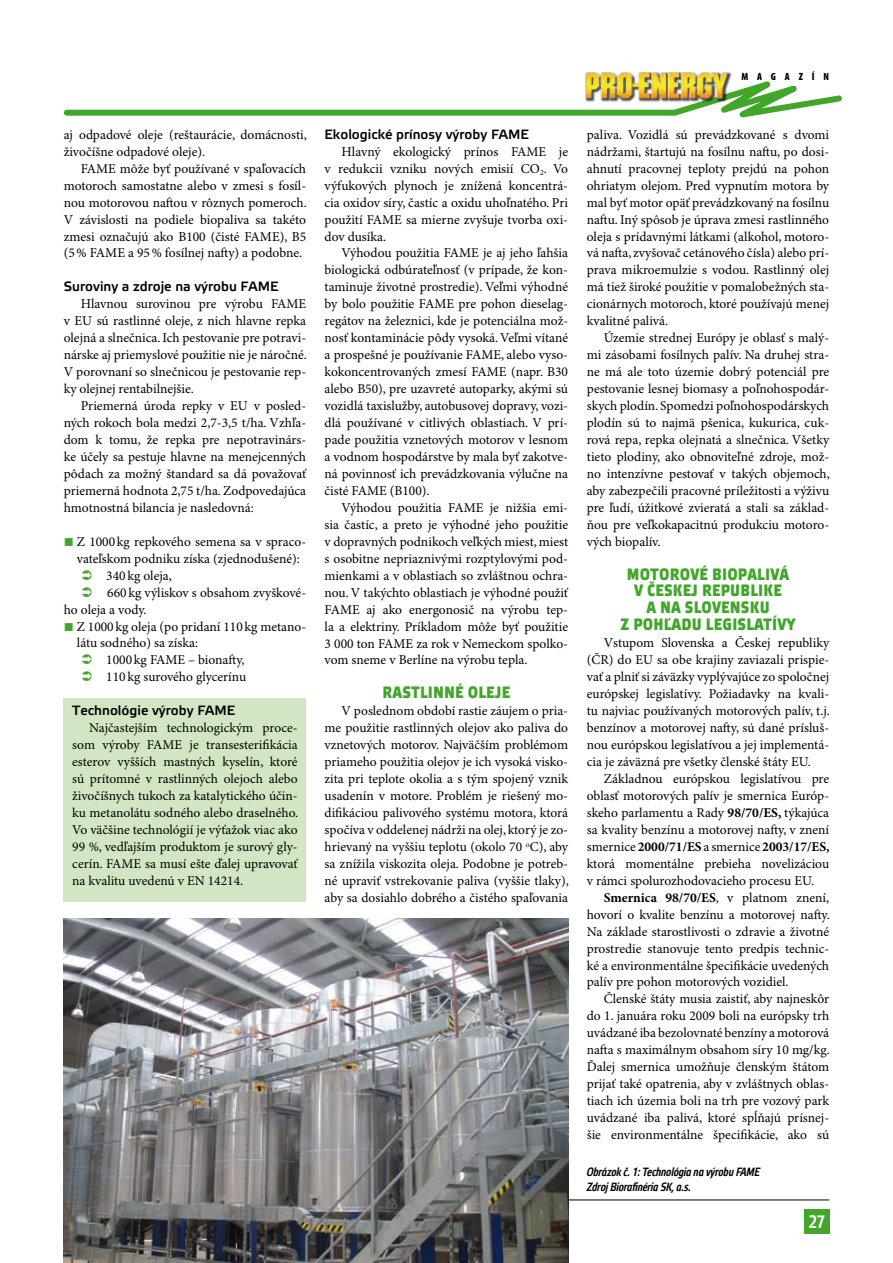
<style>
.page{position:relative;width:893px;height:1263px;background:#fff}
.page>*{position:absolute;margin:0;border:0;box-sizing:border-box;transform-origin:0 0}
.t1{font:18px "Etelka Narrow Medium Pro";color:#fff}
.t2{font:700 16.5px/17px "Etelka Narrow Medium Pro";letter-spacing:.05em;color:#42a62a;text-align:center}
.t3{font:13.5px/17px "Minion Pro";color:#000;text-align:justify}
.t4{font:13.5px "Etelka Medium Pro";color:#000}
.t5{font:italic 12px/15px "Etelka Narrow Medium Pro";color:#000}
.t6{font:900 condensed 10.5px "Myriad Pro";letter-spacing:.84em;color:#000}
.s1{color:#42a62a}
.s2{font-weight:700}
</style>
<div class="page">
<div style="left:64px;top:698px;width:242px;height:204px;background:#d3e6c3"></div>
<div style="left:804px;top:1209px;width:25px;height:25px;background:#42a62a"></div>
<svg style="left:745px;top:81px;width:97px;height:36px"></svg>
<div style="left:67px;top:110px;width:608px;height:6px;background:#42a62a"></div>
<div style="left:585px;top:71px;width:160px;height:65px;background:#000;opacity:.75"></div>
<img style="left:631px;top:72px;width:50px;height:27px">
<hr style="left:64px;top:1199px;width:765px;height:1px;background:#000">
<img style="left:64px;top:918px;width:504px;height:345px">
<p class="t6" style="left:741px;top:71px;width:89px">MAGAZÍN</p>
<p class="t3" style="left:64px;top:127px;width:245px">aj odpadové oleje (reštaurácie, domácnosti, živočíšne odpadové oleje).</p>
<p class="t3" style="left:64px;top:160px;width:245px;text-indent:17px">FAME môže byť používané v spaľovacích motoroch samostatne alebo v zmesi s fosíl&shy;nou motorovou naftou v rôznych pomeroch.<br>V závislosti na podiele biopaliva sa takéto zmesi označujú ako B100 (čisté FAME), B5 (5% FAME a 95% fosílnej nafty) a podobne.</p>
<p class="t4" style="left:64px;top:279px;width:216px">Suroviny a zdroje na výrobu FAME</p>
<p class="t3" style="left:64px;top:296px;width:245px;text-indent:17px">Hlavnou surovinou pre výrobu FAME v EU sú rastlinné oleje, z nich hlavne repka olejná a slnečnica. Ich pestovanie pre potravi&shy;nárske aj priemyslové použitie nie je náročné.<br>V porovnaní so slnečnicou je pestovanie rep&shy;ky olejnej rentabilnejšie.</p>
<p class="t3" style="left:64px;top:398px;width:244px;text-indent:17px">Priemerná úroda repky v EU v posled&shy;ných rokoch bola medzi 2,7-3,5 t/ha. Vzhľa&shy;dom k tomu, že repka pre nepotravinárs&shy;ke účely sa pestuje hlavne na menejcenných pôdach za možný štandard sa dá považovať priemerná hodnota 2,75 t/ha. Zodpovedajúca hmotnostná bilancia je nasledovná:</p>
<p class="t3" style="left:64px;top:533px;width:244px"><span class="s1">■</span> Z 1000 kg repkového semena sa v spraco-</p>
<p class="t3" style="left:77px;top:550px;width:225px">vateľskom podniku získa (zjednodušené):</p>
<p class="t3" style="left:106px;top:567px;width:67px">340 kg oleja,</p>
<p class="t3" style="left:107px;top:584px;width:200px">660 kg výliskov s obsahom zvyškové-</p>
<p class="t3" style="left:64px;top:601px;width:84px">ho oleja a vody.</p>
<p class="t3" style="left:64px;top:618px;width:244px"><span class="s1">■</span> Z 1000 kg oleja (po pridaní 110 kg metano-</p>
<p class="t3" style="left:77px;top:635px;width:123px">látu sodného) sa získa:</p>
<p class="t3" style="left:106px;top:652px;width:140px">1000 kg FAME – bionafty,</p>
<p class="t3" style="left:106px;top:669px;width:141px">110 kg surového glycerínu</p>
<p class="t4" style="left:72px;top:703px;width:164px">Technológie výroby FAME</p>
<p class="t3" style="left:72px;top:720px;width:228px;text-indent:17px">Najčastejším technologickým proce&shy;som výroby FAME je transesterifikácia esterov vyšších mastných kyselín, ktoré sú prítomné v rastlinných olejoch alebo živočíšnych tukoch za katalytického účin&shy;ku metanolátu sodného alebo draselného.<br>Vo väčšine technológií je výťažok viac ako 99 %, vedľajším produktom je surový gly&shy;cerín. FAME sa musí ešte ďalej upravovať na kvalitu uvedenú v EN 14214.</p>
<p class="t4" style="left:325px;top:127px;width:206px">Ekologické prínosy výroby FAME</p>
<p class="t3" style="left:325px;top:144px;width:245px;text-indent:17px">Hlavný ekologický prínos FAME je v redukcii vzniku nových emisií CO<sub>2</sub>. Vo výfukových plynoch je znížená koncentrá&shy;cia oxidov síry, častíc a oxidu uhoľnatého. Pri použití FAME sa mierne zvyšuje tvorba oxi&shy;dov dusíka.</p>
<p class="t3" style="left:325px;top:245px;width:245px;text-indent:17px">Výhodou použitia FAME je aj jeho ľahšia biologická odbúrateľnosť (v prípade, že kon&shy;taminuje životné prostredie). Veľmi výhodné by bolo použitie FAME pre pohon dieselag&shy;regátov na železnici, kde je potenciálna mož&shy;nosť kontaminácie pôdy vysoká. Veľmi vítané a prospešné je používanie FAME, alebo vyso&shy;kokoncentrovaných zmesí FAME (napr. B30 alebo B50), pre uzavreté autoparky, akými sú vozidlá taxislužby, autobusovej dopravy, vozi&shy;dlá používané v citlivých oblastiach. V prí&shy;pade použitia vznetových motorov v lesnom a vodnom hospodárstve by mala byť zakotve&shy;ná povinnosť ich prevádzkovania výlučne na čisté FAME (B100).</p>
<p class="t3" style="left:325px;top:500px;width:245px;text-indent:17px">Výhodou použitia FAME je nižšia emi&shy;sia častíc, a preto je výhodné jeho použitie v dopravných podnikoch veľkých miest, miest s osobitne nepriaznivými rozptylovými pod&shy;mienkami a v oblastiach so zvláštnou ochra&shy;nou. V takýchto oblastiach je výhodné použiť FAME aj ako energonosič na výrobu tep&shy;la a elektriny. Príkladom môže byť použitie 3 000 ton FAME za rok v Nemeckom spolko&shy;vom sneme v Berlíne na výrobu tepla.</p>
<p class="t2" style="left:383px;top:685px;width:129px">RASTLINNÉ OLEJE</p>
<p class="t3" style="left:325px;top:703px;width:246px;text-indent:17px">V poslednom období rastie záujem o pria&shy;me použitie rastlinných olejov ako paliva do vznetových motorov. Najväčším problémom priameho použitia olejov je ich vysoká visko&shy;zita pri teplote okolia a s tým spojený vznik usadenín v motore. Problém je riešený mo&shy;difikáciou palivového systému motora, ktorá spočíva v oddelenej nádrži na olej, ktorý je zo&shy;hrievaný na vyššiu teplotu (okolo 70 <sup>o</sup>C), aby sa znížila viskozita oleja. Podobne je potreb&shy;né upraviť vstrekovanie paliva (vyššie tlaky), aby sa dosiahlo dobrého a čistého spaľovania</p>
<p class="t3" style="left:587px;top:127px;width:244px">paliva. Vozidlá sú prevádzkované s dvomi nádržami, štartujú na fosílnu naftu, po dosi&shy;ahnutí pracovnej teploty prejdú na pohon ohriatym olejom. Pred vypnutím motora by mal byť motor opäť prevádzkovaný na fosílnu naftu. Iný spôsob je úprava zmesi rastlinného oleja s prídavnými látkami (alkohol, motoro&shy;vá nafta, zvyšovač cetánového čísla) alebo prí&shy;prava mikroemulzie s vodou. Rastlinný olej má tiež široké použitie v pomalobežných sta&shy;cionárnych motoroch, ktoré používajú menej kvalitné palivá.</p>
<p class="t3" style="left:587px;top:330px;width:245px;text-indent:17px">Územie strednej Európy je oblasť s malý&shy;mi zásobami fosílnych palív. Na druhej stra&shy;ne má ale toto územie dobrý potenciál pre pestovanie lesnej biomasy a poľnohospodár&shy;skych plodín. Spomedzi poľnohospodárskych plodín sú to najmä pšenica, kukurica, cuk&shy;rová repa, repka olejnatá a slnečnica. Všetky tieto plodiny, ako obnoviteľné zdroje, mož&shy;no intenzívne pestovať v takých objemoch, aby zabezpečili pracovné príležitosti a výživu pre ľudí, úžitkové zvieratá a stali sa základ&shy;ňou pre veľkokapacitnú produkciu motoro&shy;vých biopalív.</p>
<p class="t2" style="left:621px;top:566px;width:176px">MOTOROVÉ BIOPALIVÁ<br>V ČESKEJ REPUBLIKE<br>A NA SLOVENSKU<br>Z POHĽADU LEGISLATÍVY</p>
<p class="t3" style="left:587px;top:635px;width:245px;text-indent:17px">Vstupom Slovenska a Českej republiky (ČR) do EU sa obe krajiny zaviazali prispie&shy;vať a plniť si záväzky vyplývajúce zo spoločnej európskej legislatívy. Požiadavky na kvali&shy;tu najviac používaných motorových palív, t.j. benzínov a motorovej nafty, sú dané prísluš&shy;nou európskou legislatívou a jej implementá&shy;cia je záväzná pre všetky členské štáty EU.</p>
<p class="t3" style="left:587px;top:771px;width:244px;text-indent:17px">Základnou európskou legislatívou pre oblasť motorových palív je smernica Európ&shy;skeho parlamentu a Rady <span class="s2">98/70/ES,</span> týkajúca sa kvality benzínu a motorovej nafty, v znení smernice <span class="s2">2000/71/ES</span> a smernice <span class="s2">2003/17/ES, </span>ktorá momentálne prebieha novelizáciou v rámci spolurozhodovacieho procesu EU.</p>
<p class="t3" style="left:587px;top:889px;width:245px;text-indent:17px"><span class="s2">Smernica 98/70/ES</span>, v platnom znení, hovorí o kvalite benzínu a motorovej nafty.<br>Na základe starostlivosti o zdravie a životné prostredie stanovuje tento predpis technic&shy;ké a environmentálne špecifikácie uvedených palív pre pohon motorových vozidiel.</p>
<p class="t3" style="left:587px;top:991px;width:245px;text-indent:17px">Členské štáty musia zaistiť, aby najneskôr do 1. januára roku 2009 boli na európsky trh uvádzané iba bezolovnaté benzíny a motorová nafta s maximálnym obsahom síry 10 mg/kg.<br>Ďalej smernica umožňuje členským štátom prijať také opatrenia, aby v zvláštnych oblas&shy;tiach ich územia boli na trh pre vozový park uvádzané iba palivá, ktoré spĺňajú prísnej&shy;šie environmentálne špecifikácie, ako sú</p>
<p class="t5" style="left:587px;top:1165px;width:175px">Obrázok č. 1: Technológia na výrobu FAME<br>Zdroj Biorafinéria SK, a.s.</p>
<h1 class="t1" style="left:809px;top:1212px;width:18px">27</h1>
</div>
